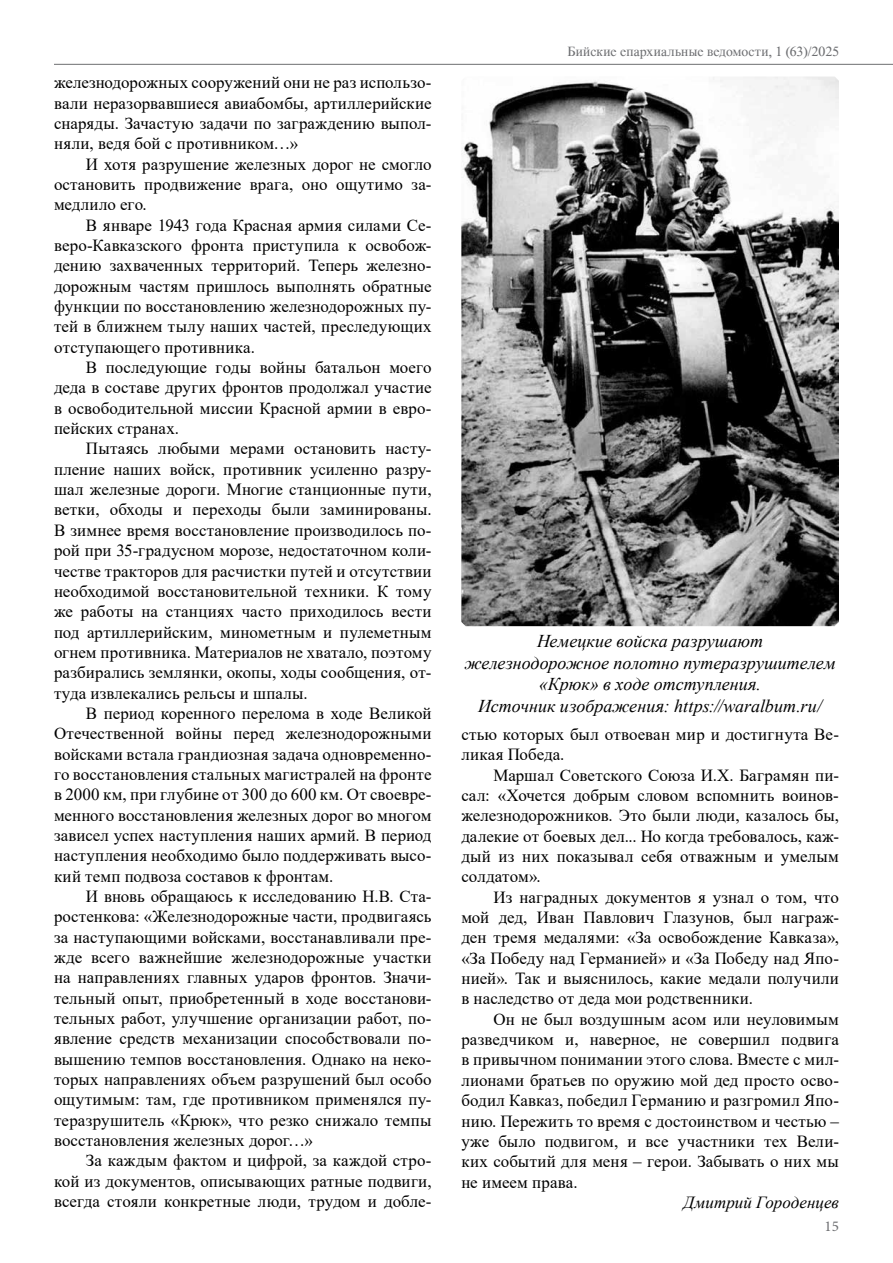
<style>
.page{position:relative;width:893px;height:1263px;background:#fff}
.page>*{position:absolute;margin:0;border:0;box-sizing:border-box;transform-origin:0 0}
.t1{font:italic 18px/21.6px "Times New Roman";color:#000;text-align:center}
.t2{font:16.95px/20.4px "Times New Roman";letter-spacing:.005em;color:#000;text-align:justify}
.t3{font:italic 16.95px "Times New Roman";letter-spacing:.005em;color:#000}
.t4{font:15px "Minion Pro";color:#6d6e71}
.t5{font:13.5px "Time";letter-spacing:.005em;color:#6d6e71}
</style>
<div class="page">
<hr style="left:54px;top:64px;width:839px;height:1px;background:#6d6e71">
<img style="left:461px;top:77px;width:378px;height:549px">
<p class="t2" style="left:54px;top:72px;width:379px">железнодорожных сооружений они не раз использо&shy;вали неразорвавшиеся авиабомбы, артиллерийские снаряды. Зачастую задачи по заграждению выпол&shy;няли, ведя бой с противником…»</p>
<p class="t2" style="left:54px;top:153px;width:379px;text-indent:32px">И хотя разрушение железных дорог не смогло остановить продвижение врага, оно ощутимо за&shy;медлило его.</p>
<p class="t2" style="left:54px;top:214px;width:379px;text-indent:32px">В январе 1943 года Красная армия силами Се&shy;веро-Кавказского фронта приступила к освобож&shy;дению захваченных территорий. Теперь железно&shy;дорожным частям пришлось выполнять обратные функции по восстановлению железнодорожных пу&shy;тей в ближнем тылу наших частей, преследующих отступающего противника.</p>
<p class="t2" style="left:54px;top:357px;width:379px;text-indent:32px">В последующие годы войны батальон моего деда в составе других фронтов продолжал участие в освободительной миссии Красной армии в евро&shy;пейских странах.</p>
<p class="t2" style="left:54px;top:438px;width:379px;text-indent:32px">Пытаясь любыми мерами остановить насту&shy;пление наших войск, противник усиленно разру&shy;шал железные дороги. Многие станционные пути, ветки, обходы и переходы были заминированы.<br>В зимнее время восстановление производилось по&shy;рой при 35-градусном морозе, недостаточном коли&shy;честве тракторов для расчистки путей и отсутствии необходимой восстановительной техники. К тому же работы на станциях часто приходилось вести под артиллерийским, минометным и пулеметным огнем противника. Материалов не хватало, поэтому разбирались землянки, окопы, ходы сообщения, от&shy;туда извлекались рельсы и шпалы.</p>
<p class="t2" style="left:54px;top:702px;width:379px;text-indent:32px">В период коренного перелома в ходе Великой Отечественной войны перед железнодорожными войсками встала грандиозная задача одновременно&shy;го восстановления стальных магистралей на фронте в 2000 км, при глубине от 300 до 600 км. От своевре&shy;менного восстановления железных дорог во многом зависел успех наступления наших армий. В период наступления необходимо было поддерживать высо&shy;кий темп подвоза составов к фронтам.</p>
<p class="t2" style="left:54px;top:885px;width:379px;text-indent:32px">И вновь обращаюсь к исследованию Н.В. Ста&shy;ростенкова: «Железнодорожные части, продвигаясь за наступающими войсками, восстанавливали пре&shy;жде всего важнейшие железнодорожные участки на направлениях главных ударов фронтов. Значи&shy;тельный опыт, приобретенный в ходе восстанови&shy;тельных работ, улучшение организации работ, по&shy;явление средств механизации способствовали по&shy;вышению темпов восстановления. Однако на неко&shy;торых направлениях объем разрушений был особо ощутимым: там, где противником применялся пу&shy;теразрушитель «Крюк», что резко снижало темпы восстановления железных дорог…»</p>
<p class="t2" style="left:54px;top:1150px;width:379px;text-indent:32px">За каждым фактом и цифрой, за каждой стро&shy;кой из документов, описывающих ратные подвиги, всегда стояли конкретные люди, трудом и добле-</p>
<p class="t5" style="left:567px;top:44px;width:273px">Бийские епархиальные ведомости, 1 (63)/2025</p>
<p class="t1" style="left:465px;top:630px;width:372px">Немецкие войска разрушают железнодорожное полотно путеразрушителем «Крюк» в ходе отступления.<br>Источник изображения: https://waralbum.ru/</p>
<p class="t2" style="left:461px;top:723px;width:379px">стью которых был отвоеван мир и достигнута Ве&shy;ликая Победа.</p>
<p class="t2" style="left:461px;top:764px;width:379px;text-indent:32px">Маршал Советского Союза И.Х. Баграмян пи&shy;сал: «Хочется добрым словом вспомнить воинов&shy;железнодорожников. Это были люди, казалось бы, далекие от боевых дел... Но когда требовалось, каж&shy;дый из них показывал себя отважным и умелым солдатом».</p>
<p class="t2" style="left:461px;top:886px;width:379px;text-indent:32px">Из наградных документов я узнал о том, что мой дед, Иван Павлович Глазунов, был награж&shy;ден тремя медалями: «За освобождение Кавказа», «За Победу над Германией» и «За Победу над Япо&shy;нией». Так и выяснилось, какие медали получили в наследство от деда мои родственники.</p>
<p class="t2" style="left:461px;top:1008px;width:379px;text-indent:32px">Он не был воздушным асом или неуловимым разведчиком и, наверное, не совершил подвига в привычном понимании этого слова. Вместе с мил&shy;лионами братьев по оружию мой дед просто осво&shy;бодил Кавказ, победил Германию и разгромил Япо&shy;нию. Пережить то время с достоинством и честью ‒ уже было подвигом, и все участники тех Вели&shy;ких событий для меня ‒ герои. Забывать о них мы не имеем права.</p>
<p class="t3" style="left:684px;top:1190px;width:157px">Дмитрий Городенцев</p>
<p class="t4" style="left:825px;top:1216px;width:16px">15</p>
</div>
